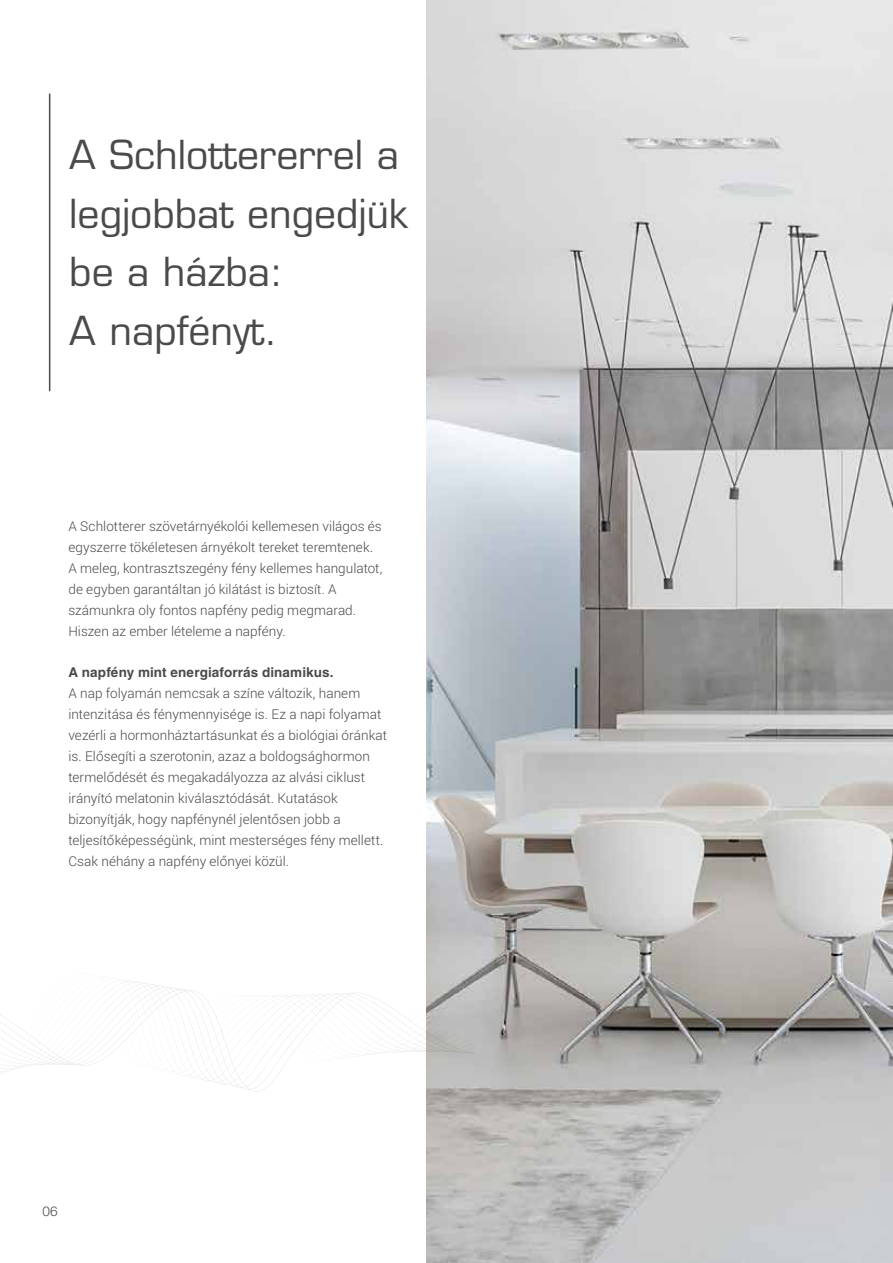
<style>
.page{position:relative;width:893px;height:1263px;background:#fff}
.page>*{position:absolute;margin:0;border:0;box-sizing:border-box;transform-origin:0 0}
.t1{font:39px/58.5px "Eurostile LT Std";color:#4a4a49}
.t2{font:300 13.5px/21px "Roboto";letter-spacing:.005em;color:#4a4a49}
.t3{font:700 13.5px "Helvetica LT";letter-spacing:.01em;color:#4a4a49}
.t4{font:300 13.5px "Helvetica Neue LT Std";color:#4a4a49}
</style>
<div class="page">
<img style="left:426px;top:0;width:467px;height:1263px">
<svg style="left:0;top:956px;width:498px;height:150px"></svg>
<hr style="left:49px;top:94px;width:1px;height:297px;background:#4a4a49">
<h1 class="t1" style="left:69px;top:126px;width:340px">A Schlottererrel a legjobbat engedjük be a házba:<br>A napfényt.</h1>
<p class="t2" style="left:68px;top:515px;width:315px">A Schlotterer szövetárnyékolói kellemesen világos és egyszerre tökéletesen árnyékolt tereket teremtenek.<br>A meleg, kontrasztszegény fény kellemes hangulatot, de egyben garantáltan jó kilátást is biztosít. A számunkra oly fontos napfény pedig megmarad.<br>Hiszen az ember lételeme a napfény.</p>
<p class="t3" style="left:68px;top:664px;width:267px">A napfény mint energiaforrás dinamikus.</p>
<p class="t2" style="left:68px;top:682px;width:320px">A nap folyamán nemcsak a színe változik, hanem intenzitása és fénymennyisége is. Ez a napi folyamat vezérli a hormonháztartásunkat és a biológiai óránkat is. Elősegíti a szerotonin, azaz a boldogsághormon termelődését és megakadályozza az alvási ciklust irányító melatonin kiválasztódását. Kutatások bizonyítják, hogy napfénynél jelentősen jobb a teljesítőképességünk, mint mesterséges fény mellett.<br>Csak néhány a napfény előnyei közül.</p>
<p class="t4" style="left:43px;top:1203px;width:17px">06</p>
</div>
